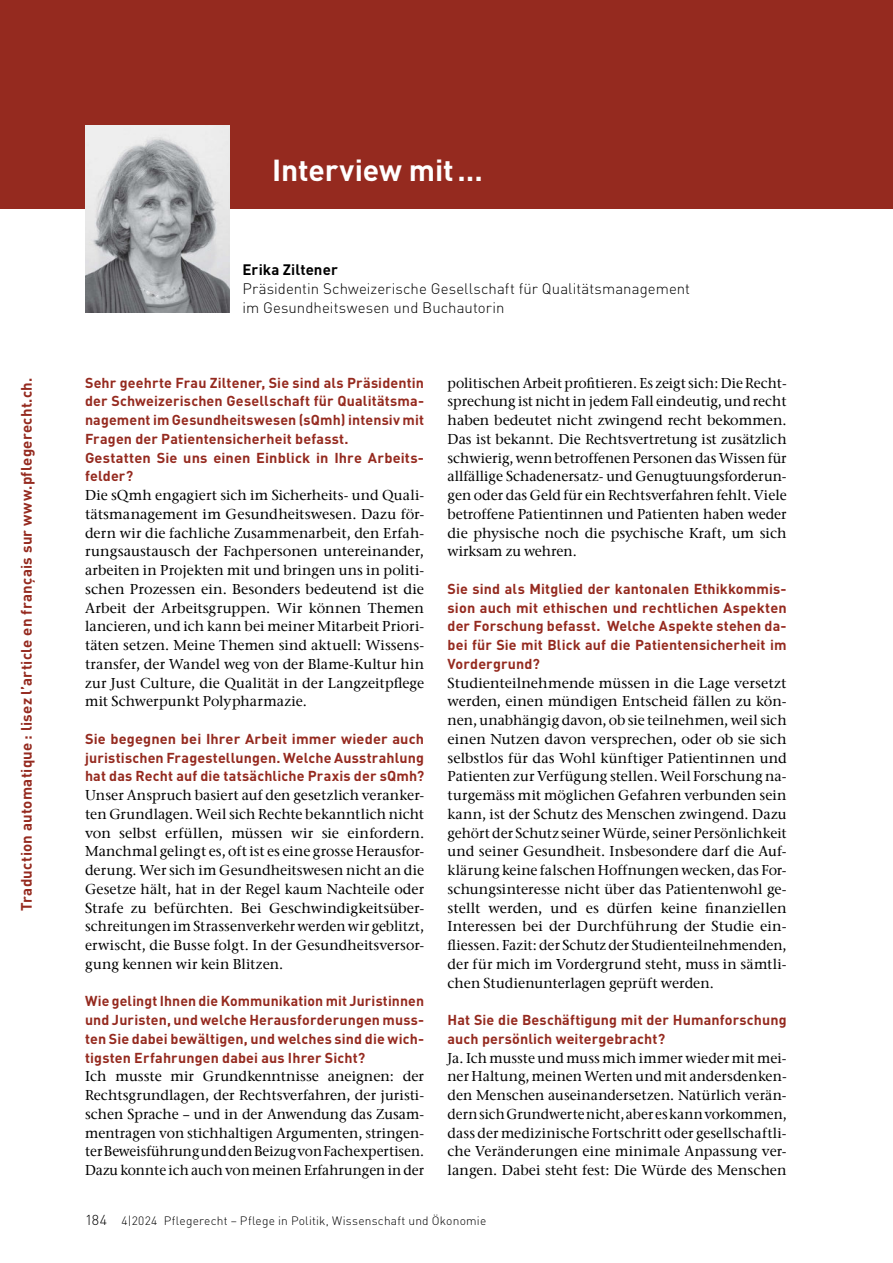
<style>
.page{position:relative;width:893px;height:1263px;background:#fff}
.page>*{position:absolute;margin:0;border:0;box-sizing:border-box;transform-origin:0 0}
.t1{font:700 30px "DIN";letter-spacing:-.005em;color:#fff}
.t2{font:300 15px/18.8px "DIN";letter-spacing:.005em;color:#000}
.t3{font:700 15px "DIN";letter-spacing:.02em;color:#952a1f}
.t4{font:700 15px "DIN";letter-spacing:.005em;color:#000}
.t5{font:500 14.25px/18.8px "ITC Stone Serif Com";color:#000;text-align:justify}
.t6{font:700 14.25px/18.8px "DIN";letter-spacing:.01em;color:#952a1f;text-align:justify}
.t7{font:300 12px "DIN";letter-spacing:.015em;color:#000}
.s1{font-size:14.25px}
</style>
<div class="page">
<div style="left:0;top:0;width:893px;height:208px;background:#952a1f"></div>
<img style="left:85px;top:125px;width:145px;height:188px">
<h1 class="t1" style="left:272px;top:151px;width:212px">Interview mit …</h1>
<p class="t4" style="left:242px;top:260px;width:97px">Erika Ziltener</p>
<p class="t2" style="left:242px;top:279px;width:449px">Präsidentin Schweizerische Gesellschaft für Qualitätsmanagement im Gesundheitswesen und Buchautorin</p>
<p class="t3" style="left:17px;top:911px;width:535px;rotate:-90deg">Traduction automatique : lisez l’article en français sur www.pflegerecht.ch.</p>
<p class="t6" style="left:85px;top:372px;width:341px;text-align:left">Sehr geehrte Frau Ziltener, Sie sind als Präsidentin der Schweizerischen Gesellschaft für Qualitätsma&shy;nagement im Gesundheitswesen (sQmh) intensiv mit Fragen der Patientensicherheit befasst.<br>Gestatten Sie uns einen Einblick in Ihre Arbeits&shy;felder?</p>
<p class="t5" style="left:85px;top:486px;width:341px">Die sQmh engagiert sich im Sicherheits- und Quali&shy;tätsmanagement im Gesundheitswesen. Dazu för&shy;dern wir die fachliche Zusammenarbeit, den Erfah&shy;rungsaustausch der Fachpersonen untereinander, arbeiten in Projekten mit und bringen uns in politi&shy;schen Prozessen ein. Besonders bedeutend ist die Arbeit der Arbeitsgruppen. Wir können Themen lancieren, und ich kann bei meiner Mitarbeit Priori&shy;täten setzen. Meine Themen sind aktuell: Wissens&shy;transfer, der Wandel weg von der Blame-Kultur hin zur Just Culture, die Qualität in der Langzeitpflege mit Schwerpunkt Polypharmazie.</p>
<p class="t6" style="left:85px;top:729px;width:341px">Sie begegnen bei Ihrer Arbeit immer wieder auch juristischen Fragestellungen. Welche Ausstrahlung hat das Recht auf die tatsächliche Praxis der sQmh?</p>
<p class="t5" style="left:85px;top:786px;width:341px">Unser Anspruch basiert auf den gesetzlich veranker&shy;ten Grundlagen. Weil sich Rechte bekanntlich nicht von selbst erfüllen, müssen wir sie einfordern.<br>Manchmal gelingt es, oft ist es eine grosse Herausfor&shy;derung. Wer sich im Gesundheitswesen nicht an die Gesetze hält, hat in der Regel kaum Nachteile oder Strafe zu befürchten. Bei Geschwindigkeitsüber&shy;schreitungen im Strassenverkehr werden wir geblitzt, erwischt, die Busse folgt. In der Gesundheitsversor&shy;gung kennen wir kein Blitzen.</p>
<p class="t6" style="left:85px;top:991px;width:341px">Wie gelingt Ihnen die Kommunikation mit Juristinnen und Juristen, und welche Herausforderungen muss&shy;ten Sie dabei bewältigen, und welches sind die wich&shy;tigsten Erfahrungen dabei aus Ihrer Sicht?</p>
<p class="t5" style="left:85px;top:1067px;width:341px">Ich musste mir Grundkenntnisse aneignen: der Rechtsgrundlagen, der Rechtsverfahren, der juristi&shy;schen Sprache – und in der Anwendung das Zusam&shy;mentragen von stichhaltigen Argumenten, stringen&shy;ter Beweisführung und den Beizug von Fachexpertisen.<br>Dazu konnte ich auch von meinen Erfahrungen in der</p>
<p class="t5" style="left:448px;top:373px;width:341px">politischen Arbeit profitieren. Es zeigt sich: Die Recht&shy;sprechung ist nicht in jedem Fall eindeutig, und recht haben bedeutet nicht zwingend recht bekommen.<br>Das ist bekannt. Die Rechtsvertretung ist zusätzlich schwierig, wenn betroffenen Personen das Wissen für allfällige Schadenersatz- und Genugtuungsforderun&shy;gen oder das Geld für ein Rechtsverfahren fehlt. Viele betroffene Patientinnen und Patienten haben weder die physische noch die psychische Kraft, um sich wirksam zu wehren.</p>
<p class="t6" style="left:448px;top:579px;width:341px">Sie sind als Mitglied der kantonalen Ethikkommis&shy;sion auch mit ethischen und rechtlichen Aspekten der Forschung befasst. Welche Aspekte stehen da&shy;bei für Sie mit Blick auf die Patientensicherheit im Vordergrund?</p>
<p class="t5" style="left:448px;top:673px;width:341px">Studienteilnehmende müssen in die Lage versetzt werden, einen mündigen Entscheid fällen zu kön&shy;nen, unabhängig davon, ob sie teilnehmen, weil sich einen Nutzen davon versprechen, oder ob sie sich selbstlos für das Wohl künftiger Patientinnen und Patienten zur Verfügung stellen. Weil Forschung na&shy;turgemäss mit möglichen Gefahren verbunden sein kann, ist der Schutz des Menschen zwingend. Dazu gehört der Schutz seiner Würde, seiner Persönlichkeit und seiner Gesundheit. Insbesondere darf die Auf&shy;klärung keine falschen Hoffnungen wecken, das For&shy;schungsinteresse nicht über das Patientenwohl ge&shy;stellt werden, und es dürfen keine finanziellen Interessen bei der Durchführung der Studie ein&shy;fliessen. Fazit: der Schutz der Studienteilnehmenden, der für mich im Vordergrund steht, muss in sämtli&shy;chen Studienunterlagen geprüft werden.</p>
<p class="t6" style="left:448px;top:1010px;width:341px">Hat Sie die Beschäftigung mit der Humanforschung auch persönlich weitergebracht?</p>
<p class="t5" style="left:448px;top:1048px;width:341px">Ja. Ich musste und muss mich immer wieder mit mei&shy;ner Haltung, meinen Werten und mit andersdenken&shy;den Menschen auseinandersetzen. Natürlich verän&shy;dern sich Grundwerte nicht, aber es kann vorkommen, dass der medizinische Fortschritt oder gesellschaftli&shy;che Veränderungen eine minimale Anpassung ver&shy;langen. Dabei steht fest: Die Würde des Menschen</p>
<p class="t7" style="left:85px;top:1213px;width:403px"><span class="s1">184</span> 4|2024 Pflegerecht – Pflege in Politik, Wissenschaft und Ökonomie</p>
</div>
